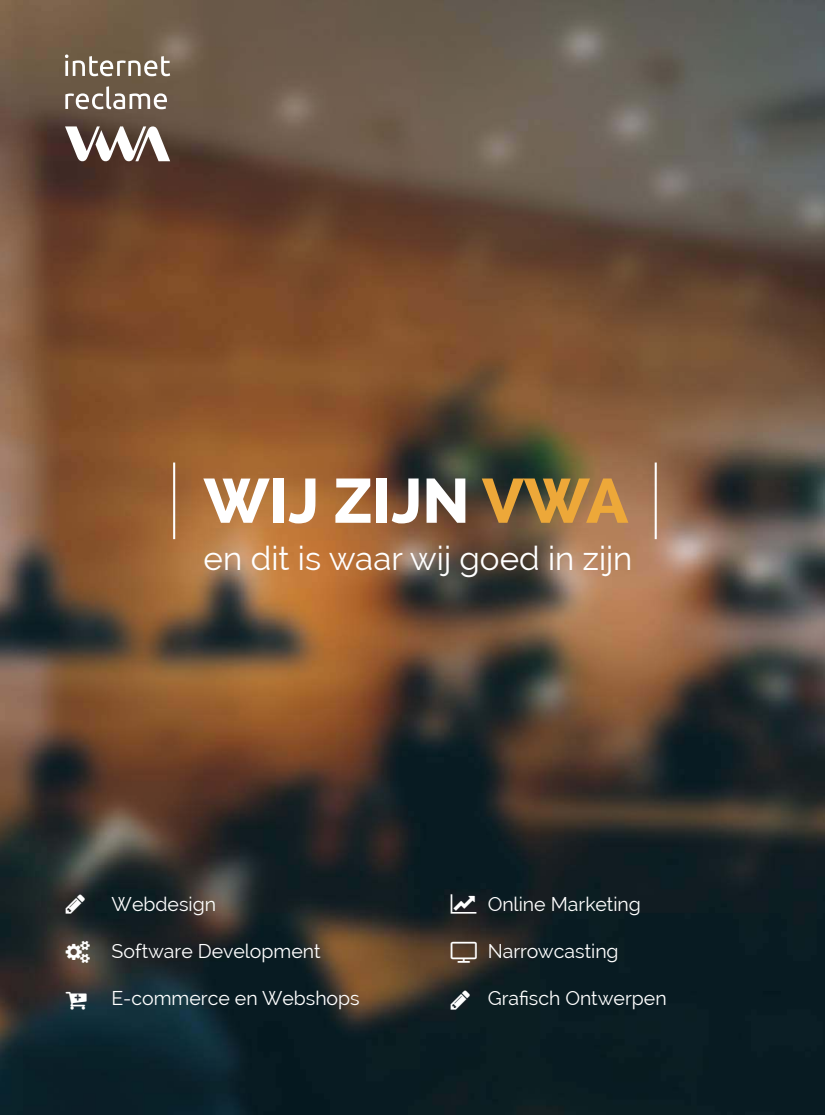
<style>
.page{position:relative;width:825px;height:1115px;background:#fff}
.page>*{position:absolute;margin:0;border:0;box-sizing:border-box;transform-origin:0 0}
.t1{font:800 62.25px "Raleway";color:#fff}
.t2{font:33.15px "Raleway";color:#fff}
.t3{font:24.45px "Font Awesome";color:#fff}
.t4{font:19.5px "Raleway";color:#fff}
.s1{color:#eda839}
</style>
<div class="page">
<img style="left:0;top:0;width:825px;height:1114px">
<hr style="left:173px;top:462px;width:2px;height:77px;background:#fff">
<hr style="left:655px;top:462px;width:2px;height:77px;background:#fff">
<svg style="left:65px;top:126px;width:105px;height:35px"></svg>
<svg style="left:65px;top:54px;width:105px;height:22px"></svg>
<svg style="left:65px;top:86px;width:102px;height:23px"></svg>
<svg style="left:66px;top:893px;width:19px;height:20px"></svg>
<svg style="left:66px;top:940px;width:24px;height:22px"></svg>
<svg style="left:66px;top:990px;width:21px;height:18px"></svg>
<svg style="left:451px;top:989px;width:19px;height:19px"></svg>
<svg style="left:451px;top:893px;width:26px;height:20px"></svg>
<h1 class="t1" style="left:204px;top:477px;width:426px">WIJ ZIJN <span class="s1">VWA</span></h1>
<h2 class="t2" style="left:204px;top:545px;width:430px">en dit is waar wij goed in zijn</h2>
<p class="t4" style="left:112px;top:896px;width:106px">Webdesign</p>
<p class="t4" style="left:112px;top:943px;width:210px">Software Development</p>
<p class="t4" style="left:112px;top:989px;width:250px">E-commerce en Webshops</p>
<p class="t3" style="left:451px;top:940px;width:29px">●</p>
<p class="t4" style="left:488px;top:896px;width:155px">Online Marketing</p>
<p class="t4" style="left:488px;top:943px;width:132px">Narrowcasting</p>
<p class="t4" style="left:488px;top:986px;width:180px">Grafisch Ontwerpen</p>
</div>
